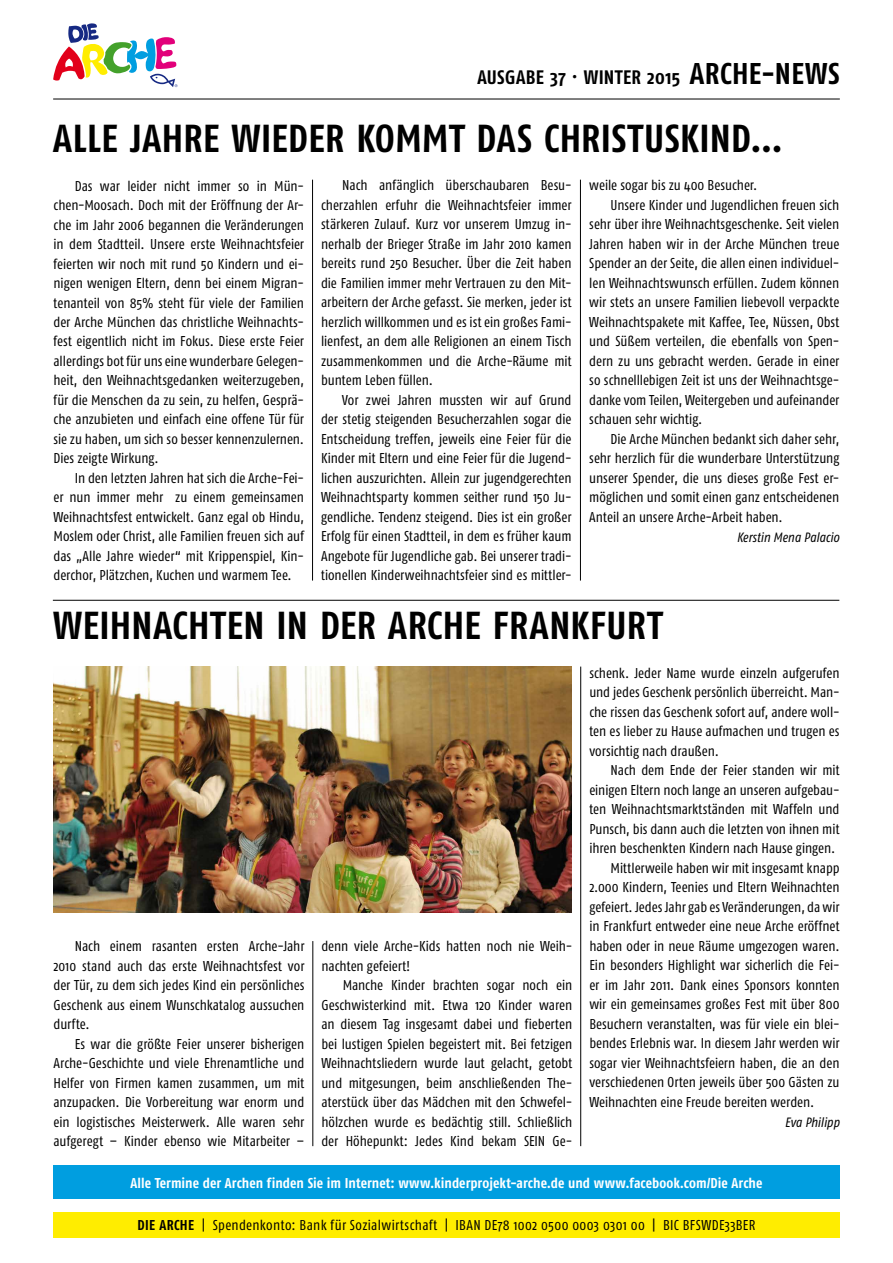
<style>
.page{position:relative;width:893px;height:1263px;background:#fff}
.page>*{position:absolute;margin:0;border:0;box-sizing:border-box;transform-origin:0 0}
.t1{font:700 39px "Fago Co";letter-spacing:.01em;color:#000}
.t2{font:700 19.5px "Fago Co";letter-spacing:.02em;color:#000}
.t3{font:14.25px/19.5px "Fago Co";letter-spacing:-.005em;color:#000;text-align:justify}
.t4{font:700 14.25px "Fago Co";color:#fff}
.t5{font:14.25px "Fago Co";letter-spacing:.025em;color:#000}
.t6{font:italic 13.5px "Fago Co";color:#000}
.s1{font-size:30px}
.s2{font-weight:700}
</style>
<div class="page">
<div style="left:53px;top:1212px;width:787px;height:25px;background:#ffed00"></div>
<svg style="left:53px;top:23px;width:125px;height:64px"></svg>
<hr style="left:53px;top:99px;width:787px;height:1px;background:#000">
<hr style="left:53px;top:600px;width:786px;height:1px;background:#000">
<div style="left:53px;top:1166px;width:787px;height:33px;background:#009ee0"></div>
<hr style="left:313px;top:941px;width:1px;height:205px;background:#000">
<hr style="left:580px;top:666px;width:1px;height:480px;background:#000">
<img style="left:53px;top:666px;width:519px;height:246px">
<hr style="left:312px;top:180px;width:1px;height:401px;background:#000">
<hr style="left:580px;top:180px;width:1px;height:401px;background:#000">
<h2 class="t2" style="left:477px;top:66px;width:364px">AUSGABE 37 · WINTER 2015 <span class="s1">ARCHE-NEWS</span></h2>
<h1 class="t1" style="left:53px;top:115px;width:731px">ALLE JAHRE WIEDER KOMMT DAS CHRISTUSKIND…</h1>
<p class="t3" style="left:54px;top:176px;width:252px;text-indent:21px">Das war leider nicht immer so in Mün&shy;chen-Moosach. Doch mit der Eröffnung der Ar&shy;che im Jahr 2006 begannen die Veränderungen in dem Stadtteil. Unsere erste Weihnachtsfeier feierten wir noch mit rund 50 Kindern und ei&shy;nigen wenigen Eltern, denn bei einem Migran&shy;tenanteil von 85% steht für viele der Familien der Arche München das christliche Weihnachts&shy;fest eigentlich nicht im Fokus. Diese erste Feier allerdings bot für uns eine wunderbare Gelegen&shy;heit, den Weihnachtsgedanken weiterzugeben, für die Menschen da zu sein, zu helfen, Gesprä&shy;che anzubieten und einfach eine offene Tür für sie zu haben, um sich so besser kennenzulernen.<br>Dies zeigte Wirkung.</p>
<p class="t3" style="left:54px;top:468px;width:252px;text-indent:21px">In den letzten Jahren hat sich die Arche-Fei&shy;er nun immer mehr zu einem gemeinsamen Weihnachtsfest entwickelt. Ganz egal ob Hindu, Moslem oder Christ, alle Familien freuen sich auf das „Alle Jahre wieder“ mit Krippenspiel, Kin&shy;derchor, Plätzchen, Kuchen und warmem Tee.</p>
<p class="t3" style="left:321px;top:176px;width:252px;text-indent:21px">Nach anfänglich überschaubaren Besu&shy;cherzahlen erfuhr die Weihnachtsfeier immer stärkeren Zulauf. Kurz vor unserem Umzug in&shy;nerhalb der Brieger Straße im Jahr 2010 kamen bereits rund 250 Besucher. Über die Zeit haben die Familien immer mehr Vertrauen zu den Mit&shy;arbeitern der Arche gefasst. Sie merken, jeder ist herzlich willkommen und es ist ein großes Fami&shy;lienfest, an dem alle Religionen an einem Tisch zusammenkommen und die Arche-Räume mit buntem Leben füllen.</p>
<p class="t3" style="left:321px;top:390px;width:252px;text-indent:21px">Vor zwei Jahren mussten wir auf Grund der stetig steigenden Besucherzahlen sogar die Entscheidung treffen, jeweils eine Feier für die Kinder mit Eltern und eine Feier für die Jugend&shy;lichen auszurichten. Allein zur jugendgerechten Weihnachtsparty kommen seither rund 150 Ju&shy;gendliche. Tendenz steigend. Dies ist ein großer Erfolg für einen Stadtteil, in dem es früher kaum Angebote für Jugendliche gab. Bei unserer tradi&shy;tionellen Kinderweihnachtsfeier sind es mittler-</p>
<p class="t3" style="left:589px;top:175px;width:170px">weile sogar bis zu 400 Besucher.</p>
<p class="t3" style="left:611px;top:195px;width:230px">Unsere Kinder und Jugendlichen freuen sich</p>
<p class="t3" style="left:589px;top:214px;width:252px">sehr über ihre Weihnachtsgeschenke. Seit vielen</p>
<p class="t3" style="left:589px;top:234px;width:252px">Jahren haben wir in der Arche München treue</p>
<p class="t3" style="left:589px;top:253px;width:252px">Spender an der Seite, die allen einen individuel-</p>
<p class="t3" style="left:589px;top:273px;width:252px">len Weihnachtswunsch erfüllen. Zudem können</p>
<p class="t3" style="left:589px;top:292px;width:252px">wir stets an unsere Familien liebevoll verpackte</p>
<p class="t3" style="left:589px;top:312px;width:252px">Weihnachtspakete mit Kaffee, Tee, Nüssen, Obst</p>
<p class="t3" style="left:589px;top:331px;width:252px">und Süßem verteilen, die ebenfalls von Spen-</p>
<p class="t3" style="left:589px;top:351px;width:252px">dern zu uns gebracht werden. Gerade in einer</p>
<p class="t3" style="left:589px;top:370px;width:252px">so schnelllebigen Zeit ist uns der Weihnachtsge-</p>
<p class="t3" style="left:589px;top:390px;width:252px">danke vom Teilen, Weitergeben und aufeinander</p>
<p class="t3" style="left:589px;top:409px;width:115px">schauen sehr wichtig.</p>
<p class="t3" style="left:611px;top:429px;width:230px">Die Arche München bedankt sich daher sehr,</p>
<p class="t3" style="left:589px;top:448px;width:252px">sehr herzlich für die wunderbare Unterstützung</p>
<p class="t3" style="left:589px;top:468px;width:252px">unserer Spender, die uns dieses große Fest er-</p>
<p class="t3" style="left:589px;top:487px;width:251px">möglichen und somit einen ganz entscheidenen</p>
<p class="t3" style="left:589px;top:507px;width:195px">Anteil an unsere Arche-Arbeit haben.</p>
<p class="t6" style="left:737px;top:529px;width:104px">Kerstin Mena Palacio</p>
<h1 class="t1" style="left:53px;top:603px;width:611px">WEIHNACHTEN IN DER ARCHE FRANKFURT</h1>
<p class="t3" style="left:54px;top:936px;width:252px;text-indent:21px">Nach einem rasanten ersten Arche-Jahr 2010 stand auch das erste Weihnachtsfest vor der Tür, zu dem sich jedes Kind ein persönliches Geschenk aus einem Wunschkatalog aussuchen durfte.</p>
<p class="t3" style="left:54px;top:1034px;width:252px;text-indent:21px">Es war die größte Feier unserer bisherigen Arche-Geschichte und viele Ehrenamtliche und Helfer von Firmen kamen zusammen, um mit anzupacken. Die Vorbereitung war enorm und ein logistisches Meisterwerk. Alle waren sehr aufgeregt – Kinder ebenso wie Mitarbeiter –</p>
<p class="t3" style="left:321px;top:936px;width:252px">denn viele Arche-Kids hatten noch nie Weih&shy;nachten gefeiert!</p>
<p class="t3" style="left:321px;top:975px;width:252px;text-indent:21px">Manche Kinder brachten sogar noch ein Geschwisterkind mit. Etwa 120 Kinder waren an diesem Tag insgesamt dabei und fieberten bei lustigen Spielen begeistert mit. Bei fetzigen Weihnachtsliedern wurde laut gelacht, getobt und mitgesungen, beim anschließenden The&shy;aterstück über das Mädchen mit den Schwefel&shy;hölzchen wurde es bedächtig still. Schließlich der Höhepunkt: Jedes Kind bekam SEIN Ge-</p>
<p class="t3" style="left:589px;top:663px;width:252px">schenk. Jeder Name wurde einzeln aufgerufen und jedes Geschenk persönlich überreicht. Man&shy;che rissen das Geschenk sofort auf, andere woll&shy;ten es lieber zu Hause aufmachen und trugen es vorsichtig nach draußen.</p>
<p class="t3" style="left:611px;top:761px;width:230px">Nach dem Ende der Feier standen wir mit</p>
<p class="t3" style="left:589px;top:780px;width:252px">einigen Eltern noch lange an unseren aufgebau-</p>
<p class="t3" style="left:589px;top:799px;width:252px">ten Weihnachtsmarktständen mit Waffeln und</p>
<p class="t3" style="left:589px;top:819px;width:252px">Punsch, bis dann auch die letzten von ihnen mit</p>
<p class="t3" style="left:589px;top:838px;width:247px">ihren beschenkten Kindern nach Hause gingen.</p>
<p class="t3" style="left:611px;top:858px;width:230px">Mittlerweile haben wir mit insgesamt knapp</p>
<p class="t3" style="left:589px;top:877px;width:252px">2.000 Kindern, Teenies und Eltern Weihnachten</p>
<p class="t3" style="left:589px;top:897px;width:252px">gefeiert. Jedes Jahr gab es Veränderungen, da wir</p>
<p class="t3" style="left:589px;top:916px;width:252px">in Frankfurt entweder eine neue Arche eröffnet</p>
<p class="t3" style="left:589px;top:936px;width:252px">haben oder in neue Räume umgezogen waren.</p>
<p class="t3" style="left:589px;top:955px;width:252px">Ein besonders Highlight war sicherlich die Fei-</p>
<p class="t3" style="left:589px;top:975px;width:252px">er im Jahr 2011. Dank eines Sponsors konnten</p>
<p class="t3" style="left:589px;top:994px;width:252px">wir ein gemeinsames großes Fest mit über 800</p>
<p class="t3" style="left:589px;top:1014px;width:252px">Besuchern veranstalten, was für viele ein blei-</p>
<p class="t3" style="left:589px;top:1033px;width:252px">bendes Erlebnis war. In diesem Jahr werden wir</p>
<p class="t3" style="left:589px;top:1053px;width:252px">sogar vier Weihnachtsfeiern haben, die an den</p>
<p class="t3" style="left:589px;top:1072px;width:252px">verschiedenen Orten jeweils über 500 Gästen zu</p>
<p class="t3" style="left:589px;top:1092px;width:226px">Weihnachten eine Freude bereiten werden.</p>
<p class="t6" style="left:785px;top:1114px;width:56px">Eva Philipp</p>
<p class="t4" style="left:131px;top:1174px;width:633px">Alle Termine der Archen finden Sie im Internet: www.kinderprojekt-arche.de und www.facebook.com/Die Arche</p>
<p class="t5" style="left:137px;top:1217px;width:620px"><span class="s2">DIE ARCHE</span> | Spendenkonto: Bank für Sozialwirtschaft | IBAN DE78 1002 0500 0003 0301 00 | BIC BFSWDE33BER</p>
</div>
